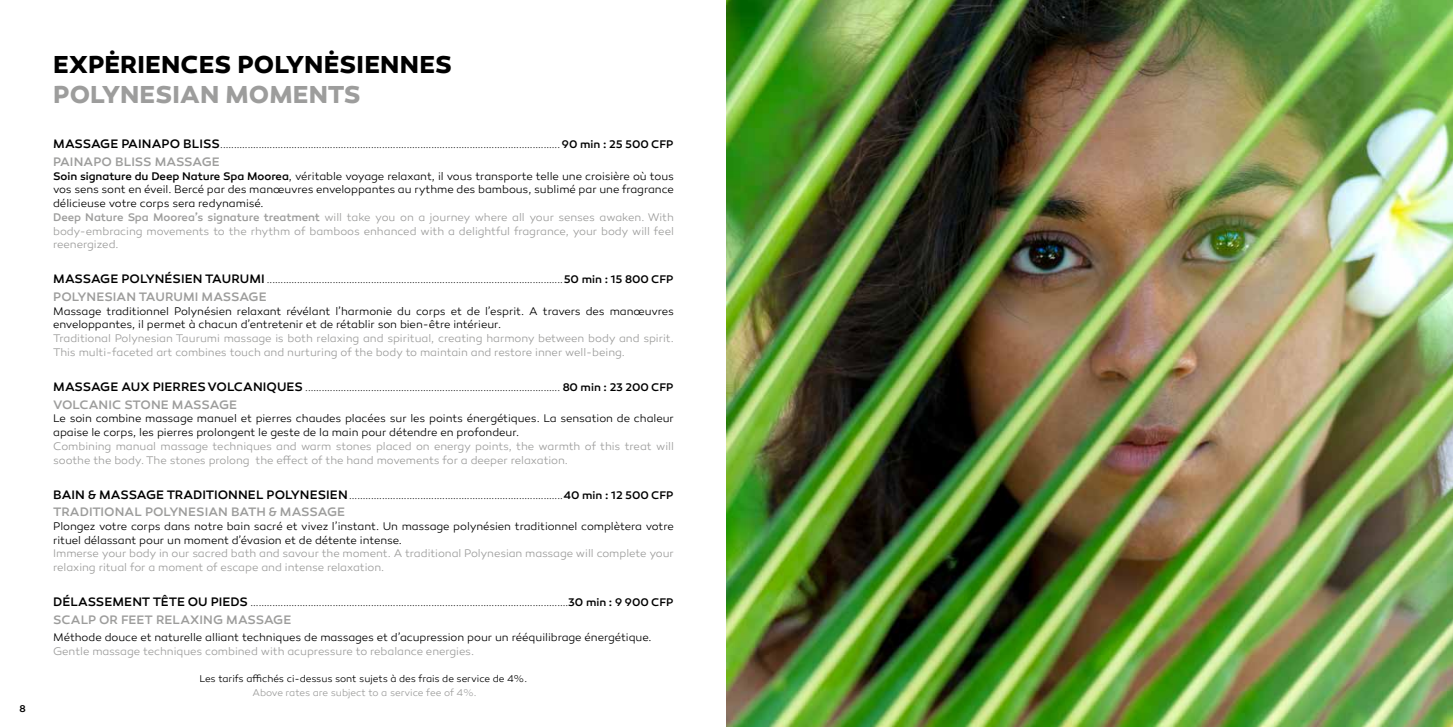
<style>
.page{position:relative;width:1453px;height:727px;background:#fff}
.page>*{position:absolute;margin:0;border:0;box-sizing:border-box;transform-origin:0 0}
.t1{font:700 25px "Canaro";letter-spacing:.01em;color:#000}
.t2{font:700 25px "Canaro";letter-spacing:.005em;color:#9d9d9c}
.t3{font:500 12.5px "Canaro";color:#9d9d9c}
.t4{font:300 11.25px/13.8px "Canaro";letter-spacing:-.005em;color:#000}
.t5{font:300 11.25px/13.8px "Canaro";letter-spacing:-.005em;color:#9d9d9c}
.t6{font:300 10px "Canaro";letter-spacing:-.005em;color:#000}
.t7{font:300 10px "Canaro";color:#9d9d9c}
.t8{font:500 10px "Canaro";color:#000}
.s1{font-weight:500;font-size:12.5px}
.s2{font-weight:500;font-size:11.25px}
.s3{font-weight:500}
.s4{font-weight:500;color:#9d9d9c}
.s5{color:#9d9d9c}
</style>
<div class="page">
<img style="left:726px;top:0;width:727px;height:726px">
<p class="t8" style="left:20px;top:702px;width:8px">8</p>
<h1 class="t1" style="left:53px;top:49px;width:400px">EXPĖRIENCES POLYNĖSIENNES</h1>
<h1 class="t2" style="left:53px;top:79px;width:309px">POLYNESIAN MOMENTS</h1>
<p class="t6" style="left:53px;top:139px;width:621px"><span class="s1">MASSAGE PAINAPO BLISS</span>............................................................................................................................ <span class="s2">90 min : 25 500 CFP</span></p>
<p class="t3" style="left:53px;top:154px;width:168px">PAINAPO BLISS MASSAGE</p>
<p class="t4" style="left:53px;top:169px;width:622px"><span class="s3">Soin signature du Deep Nature Spa Moorea</span>, véritable voyage relaxant, il vous transporte telle une croisière où tous vos sens sont en éveil. Bercé par des manœuvres enveloppantes au rythme des bambous, sublimé par une fragrance délicieuse votre corps sera redynamisé.<br><span class="s4">Deep Nature Spa Moorea’s signature treatment</span> <span class="s5">will take you on a journey where all your senses awaken. With body-embracing movements to the rhythm of bamboos enhanced with a delightful fragrance, your body will feel reenergized.</span></p>
<p class="t6" style="left:53px;top:274px;width:621px"><span class="s1">MASSAGE POLYNÉSIEN TAURUMI</span> ............................................................................................................<span class="s2">50 min : 15 800 CFP</span></p>
<p class="t3" style="left:53px;top:289px;width:215px">POLYNESIAN TAURUMI MASSAGE</p>
<p class="t4" style="left:53px;top:304px;width:622px">Massage traditionnel Polynésien relaxant révélant l’harmonie du corps et de l’esprit. A travers des manœuvres enveloppantes, il permet à chacun d’entretenir et de rétablir son bien-être intérieur.</p>
<p class="t5" style="left:53px;top:331px;width:622px">Traditional Polynesian Taurumi massage is both relaxing and spiritual, creating harmony between body and spirit.<br>This multi-faceted art combines touch and nurturing of the body to maintain and restore inner well-being.</p>
<p class="t6" style="left:53px;top:382px;width:621px"><span class="s1">MASSAGE AUX PIERRES VOLCANIQUES</span> ............................................................................................. <span class="s2">80 min : 23 200 CFP</span></p>
<p class="t3" style="left:53px;top:396px;width:185px">VOLCANIC STONE MASSAGE</p>
<p class="t4" style="left:53px;top:411px;width:622px">Le soin combine massage manuel et pierres chaudes placées sur les points énergétiques. La sensation de chaleur apaise le corps, les pierres prolongent le geste de la main pour détendre en profondeur.</p>
<p class="t5" style="left:53px;top:439px;width:622px">Combining manual massage techniques and warm stones placed on energy points, the warmth of this treat will soothe the body. The stones prolong the effect of the hand movements for a deeper relaxation.</p>
<p class="t6" style="left:53px;top:489px;width:621px"><span class="s1">BAIN &amp; MASSAGE TRADITIONNEL POLYNESIEN</span>..............................................................................<span class="s2">40 min : 12 500 CFP</span></p>
<p class="t3" style="left:53px;top:504px;width:293px">TRADITIONAL POLYNESIAN BATH &amp; MASSAGE</p>
<p class="t4" style="left:53px;top:519px;width:622px">Plongez votre corps dans notre bain sacré et vivez l’instant. Un massage polynésien traditionnel complètera votre rituel délassant pour un moment d’évasion et de détente intense.</p>
<p class="t5" style="left:53px;top:546px;width:622px">Immerse your body in our sacred bath and savour the moment. A traditional Polynesian massage will complete your relaxing ritual for a moment of escape and intense relaxation.</p>
<p class="t6" style="left:53px;top:597px;width:621px"><span class="s1">DÉLASSEMENT TÊTE OU PIEDS</span> ....................................................................................................................<span class="s2">30 min : 9 900 CFP</span></p>
<p class="t3" style="left:53px;top:611px;width:240px">SCALP OR FEET RELAXING MASSAGE</p>
<p class="t4" style="left:53px;top:630px;width:600px">Méthode douce et naturelle alliant techniques de massages et d’acupression pour un rééquilibrage énergétique.</p>
<p class="t5" style="left:53px;top:644px;width:422px">Gentle massage techniques combined with acupressure to rebalance energies.</p>
<p class="t6" style="left:199px;top:672px;width:329px">Les tarifs affichés ci-dessus sont sujets à des frais de service de 4%.</p>
<p class="t7" style="left:252px;top:686px;width:226px">Above rates are subject to a service fee of 4%.</p>
</div>
